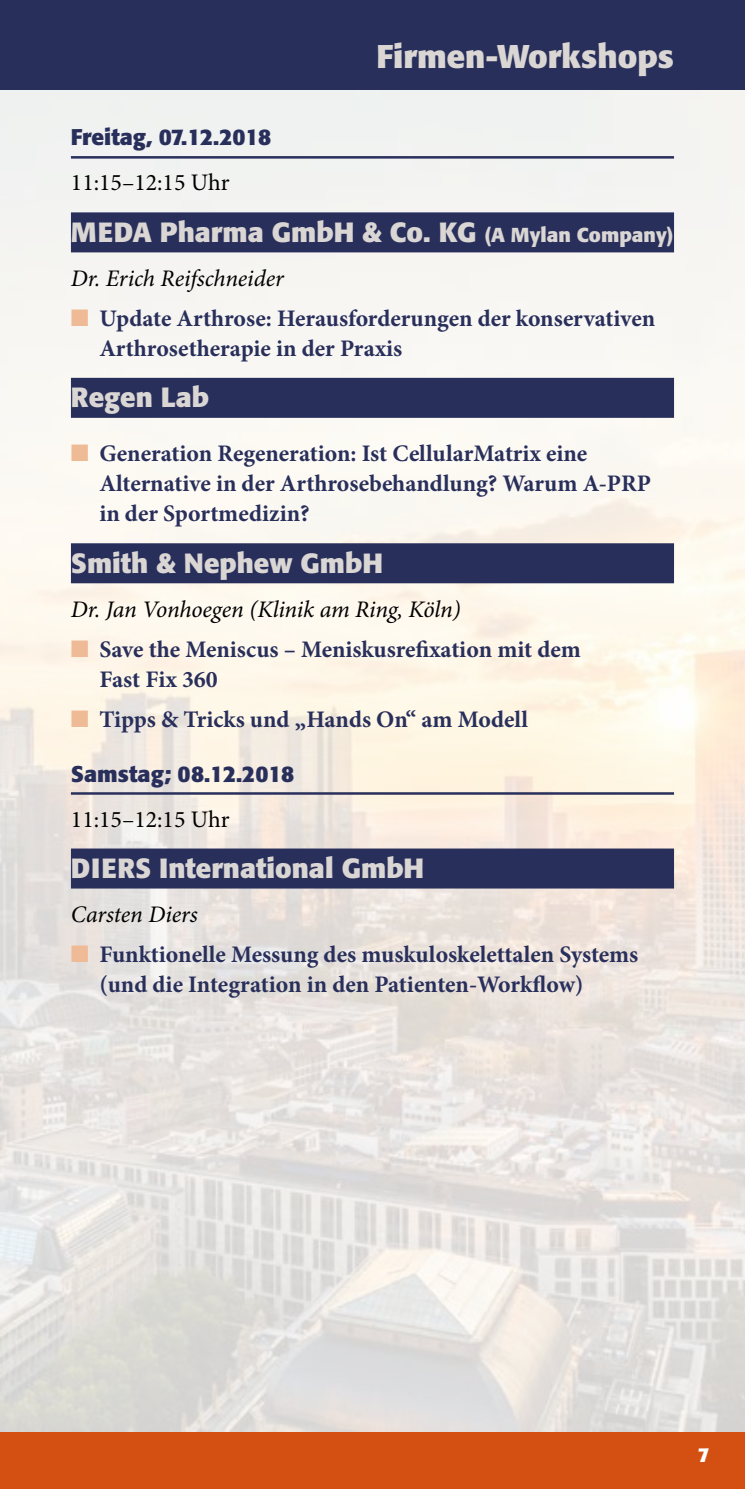
<style>
.page{position:relative;width:745px;height:1489px;background:#fff}
.page>*{position:absolute;margin:0;border:0;box-sizing:border-box;transform-origin:0 0}
.t1{font:700 32.5px "Formata";color:#dad6d4}
.t2{font:700 27.5px "Formata";color:#dad6d4}
.t3{font:700 23.75px/30px "Minion Pro";color:#292f5b}
.t4{font:italic 23.75px "Minion Pro";letter-spacing:-.005em;color:#000}
.t5{font:23.75px "Minion Pro";color:#000}
.t6{font:700 22.5px "Formata";color:#292f5b}
.t7{font:700 20px "Formata";color:#fff}
.s1{font-size:20px}
.s2{color:#efbb96}
</style>
<div class="page">
<img style="left:0;top:89px;width:744px;height:1342px">
<div style="left:0;top:0;width:744px;height:89px;background:#292f5b"></div>
<div style="left:0;top:1431px;width:744px;height:57px;background:#d34f12"></div>
<hr style="left:71px;top:156px;width:602px;height:3px;background:#292f5b">
<div style="left:71px;top:212px;width:602px;height:40px;background:#292f5b"></div>
<div style="left:71px;top:378px;width:602px;height:40px;background:#292f5b"></div>
<div style="left:71px;top:543px;width:602px;height:40px;background:#292f5b"></div>
<hr style="left:71px;top:792px;width:602px;height:2px;background:#292f5b">
<div style="left:71px;top:848px;width:602px;height:40px;background:#292f5b"></div>
<h1 class="t1" style="left:376px;top:36px;width:299px">Firmen-Workshops</h1>
<p class="t6" style="left:71px;top:123px;width:202px">Freitag, 07.12.2018</p>
<p class="t5" style="left:71px;top:169px;width:160px">11:15–12:15 Uhr</p>
<p class="t2" style="left:71px;top:215px;width:603px">MEDA Pharma GmbH &amp; Co. KG <span class="s1">(A Mylan Company)</span></p>
<p class="t4" style="left:71px;top:264px;width:214px">Dr. Erich Reifschneider</p>
<p class="t3" style="left:99px;top:304px;width:557px;text-indent:-28px"><span class="s2">■</span> Update Arthrose: Herausforderungen der konservativen<br>Arthrosetherapie in der Praxis</p>
<p class="t2" style="left:71px;top:380px;width:140px">Regen Lab</p>
<p class="t3" style="left:99px;top:439px;width:552px;text-indent:-28px"><span class="s2">■</span> Generation Regeneration: Ist CellularMatrix eine<br>Alternative in der Arthrosebehandlung? Warum A-PRP in der Sportmedizin?</p>
<p class="t2" style="left:71px;top:545px;width:313px">Smith &amp; Nephew GmbH</p>
<p class="t4" style="left:71px;top:595px;width:391px">Dr. Jan Vonhoegen (Klinik am Ring, Köln)</p>
<p class="t3" style="left:99px;top:635px;width:483px;text-indent:-28px"><span class="s2">■</span> Save the Meniscus – Meniskusrefixation mit dem<br>Fast Fix 360</p>
<p class="t3" style="left:71px;top:705px;width:458px"><span class="s2">■</span> Tipps &amp; Tricks und „Hands On“ am Modell</p>
<p class="t6" style="left:71px;top:759px;width:225px">Samstag; 08.12.2018</p>
<p class="t5" style="left:71px;top:804px;width:160px">11:15–12:15 Uhr</p>
<p class="t2" style="left:71px;top:850px;width:354px">DIERS International GmbH</p>
<p class="t4" style="left:71px;top:900px;width:128px">Carsten Diers</p>
<p class="t3" style="left:99px;top:940px;width:540px;text-indent:-28px"><span class="s2">■</span> Funktionelle Messung des muskuloskelettalen Systems (und die Integration in den Patienten-Workflow)</p>
<p class="t7" style="left:697px;top:1442px;width:13px">7</p>
</div>
